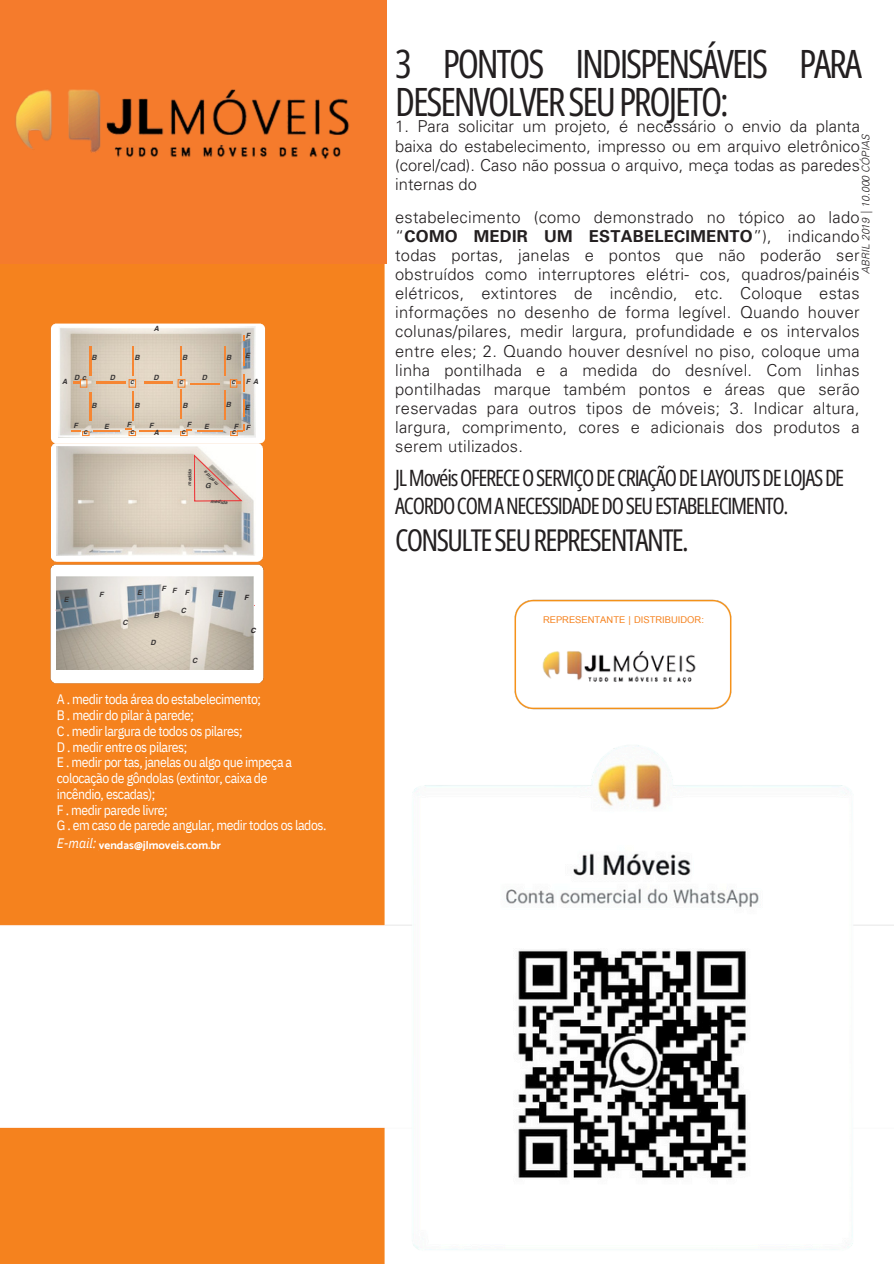
<style>
.page{position:relative;width:894px;height:1264px;background:#fff}
.page>*{position:absolute;margin:0;border:0;box-sizing:border-box;transform-origin:0 0}
.t1{font:39px/37.2px "Open Sans Condensed";letter-spacing:-.055em;color:#231f20}
.t2{font:30px "Open Sans Condensed";letter-spacing:-.055em;color:#231f20}
.t3{font:22.5px/27px "Open Sans Condensed";letter-spacing:-.055em;color:#231f20}
.t4{font:300 16.5px/19.2px "Univers LT Pro 45";letter-spacing:.005em;color:#231f20;text-align:justify}
.t5{font:700 14.25px "Cordia New";color:#f5821f}
.t6{font:13.65px/15.8px "IBM Plex Sans Cond";letter-spacing:-.035em;color:#fff}
.t7{font:italic 13.65px "IBM Plex Sans Cond";letter-spacing:-.005em;color:#fff}
.t8{font:700 11.4px "Catamaran";color:#fff}
.t9{font:italic 300 10.5px "Univers LT Pro 45";color:#231f20}
.t10{font:italic 700 7.2px "Helvetica LT Pro";color:#373434}
.t11{font:italic 700 7.2px "Helvetica LT Pro";color:#231f20}
.t12{font:italic 700 4.65px "Helvetica LT Pro";color:#373434}
.s1{font-family:"Univers LT Pro 65";font-weight:700}
</style>
<div class="page">
<img style="left:0;top:0;width:387px;height:1263px">
<img style="left:351px;top:1071px;width:10px;height:32px">
<div style="left:0;top:0;width:386px;height:263px;background:#f57b2c"></div>
<img style="left:43px;top:316px;width:230px;height:134px">
<img style="left:58px;top:326px;width:197px;height:111px">
<img style="left:44px;top:557px;width:226px;height:133px">
<svg style="left:73px;top:346px;width:63px;height:75px;background:#d9c4ac"></svg>
<hr style="left:197px;top:430px;width:25px;height:2px;background:#f68633">
<hr style="left:139px;top:430px;width:33px;height:2px;background:#f68633">
<hr style="left:93px;top:430px;width:27px;height:2px;background:#f68633">
<svg style="left:71px;top:430px;width:19px;height:6px"></svg>
<svg style="left:144px;top:335px;width:100px;height:84px;background:#d5c5b0"></svg>
<svg style="left:230px;top:425px;width:14px;height:11px"></svg>
<svg style="left:125px;top:429px;width:11px;height:7px"></svg>
<svg style="left:180px;top:429px;width:12px;height:7px"></svg>
<img style="left:51px;top:443px;width:212px;height:118px">
<img style="left:57px;top:576px;width:197px;height:93px">
<img style="left:57px;top:447px;width:198px;height:109px">
<svg style="left:0;top:1071px;width:340px;height:6px"></svg>
<svg style="left:0;top:941px;width:361px;height:130px"></svg>
<img style="left:361px;top:577px;width:532px;height:686px">
<img style="left:15px;top:89px;width:335px;height:71px">
<div style="left:99px;top:837px;width:131px;height:19px;background:#f5821f"></div>
<svg style="left:194px;top:454px;width:48px;height:47px"></svg>
<p class="t10" style="left:154px;top:326px;width:7px">A</p>
<p class="t10" style="left:246px;top:333px;width:6px">F</p>
<p class="t10" style="left:92px;top:355px;width:7px">B</p>
<p class="t10" style="left:134px;top:354px;width:7px">B</p>
<p class="t10" style="left:182px;top:355px;width:7px">B</p>
<p class="t10" style="left:226px;top:355px;width:7px">B</p>
<p class="t10" style="left:245px;top:353px;width:6px">E</p>
<p class="t10" style="left:74px;top:375px;width:13px">D c</p>
<p class="t10" style="left:110px;top:375px;width:7px">D</p>
<p class="t10" style="left:62px;top:379px;width:7px">A</p>
<p class="t10" style="left:130px;top:379px;width:6px">c</p>
<p class="t10" style="left:153px;top:375px;width:7px">D</p>
<p class="t10" style="left:179px;top:379px;width:6px">c</p>
<p class="t10" style="left:202px;top:375px;width:7px">D</p>
<p class="t10" style="left:231px;top:379px;width:6px">c</p>
<p class="t10" style="left:246px;top:379px;width:14px">F A</p>
<p class="t10" style="left:92px;top:403px;width:7px">B</p>
<p class="t10" style="left:134px;top:403px;width:7px">B</p>
<p class="t10" style="left:182px;top:402px;width:7px">B</p>
<p class="t10" style="left:225px;top:402px;width:7px">B</p>
<p class="t10" style="left:245px;top:405px;width:6px">E</p>
<p class="t10" style="left:73px;top:423px;width:6px">F</p>
<p class="t10" style="left:104px;top:423px;width:6px">E</p>
<p class="t10" style="left:127px;top:422px;width:6px">F</p>
<p class="t10" style="left:149px;top:422px;width:6px">F</p>
<p class="t10" style="left:187px;top:422px;width:6px">F</p>
<p class="t10" style="left:204px;top:423px;width:6px">E</p>
<p class="t10" style="left:234px;top:424px;width:6px">F</p>
<p class="t10" style="left:84px;top:428px;width:6px">c</p>
<p class="t10" style="left:130px;top:428px;width:6px">c</p>
<p class="t10" style="left:154px;top:430px;width:7px">A</p>
<p class="t10" style="left:181px;top:428px;width:6px">c</p>
<p class="t10" style="left:232px;top:428px;width:6px">c</p>
<p class="t10" style="left:246px;top:425px;width:6px">F</p>
<p class="t12" style="left:188px;top:485px;width:18px;rotate:-90deg">medida</p>
<p class="t12" style="left:216px;top:486px;width:20px;rotate:-133deg">m ed di a</p>
<p class="t12" style="left:211px;top:500px;width:18px;rotate:2deg">medida</p>
<p class="t10" style="left:64px;top:596px;width:6px">E</p>
<p class="t10" style="left:99px;top:592px;width:6px">F</p>
<p class="t10" style="left:122px;top:620px;width:7px">C</p>
<h1 class="t10" style="left:137px;top:590px;width:6px">E</h1>
<p class="t10" style="left:161px;top:586px;width:6px">F</p>
<p class="t10" style="left:172px;top:587px;width:6px">F</p>
<p class="t10" style="left:185px;top:589px;width:6px">F</p>
<p class="t10" style="left:181px;top:607px;width:7px">C</p>
<p class="t10" style="left:154px;top:612px;width:7px">B</p>
<p class="t10" style="left:150px;top:639px;width:7px">D</p>
<p class="t10" style="left:192px;top:657px;width:7px">C</p>
<p class="t10" style="left:218px;top:591px;width:6px">E</p>
<p class="t11" style="left:244px;top:595px;width:6px">F</p>
<p class="t11" style="left:250px;top:627px;width:7px">C</p>
<p class="t6" style="left:57px;top:691px;width:271px">A . medir toda área do estabelecimento;<br>B . medir do pilar à parede;<br>C . medir largura de todos os pilares;<br>D . medir entre os pilares;<br>E . medir por tas, janelas ou algo que impeça a colocação de gôndolas (extintor, caixa de<br>incêndio, escadas);<br>F . medir parede livre;<br>G . em caso de parede angular, medir todos os lados.</p>
<p class="t7" style="left:57px;top:834px;width:168px">E-mail: projeto@amapa.ind.br</p>
<p class="t8" style="left:99px;top:838px;width:124px">vendas@jlmoveis.com.br</p>
<p class="t1" style="left:395px;top:45px;width:468px">3 PONTOS INDISPENSÁVEIS PARA<br>DESENVOLVERSEUPROJETO:</p>
<p class="t4" style="left:395px;top:119px;width:466px">1. Para solicitar um projeto, é necessário o envio da planta baixa do estabelecimento, impresso ou em arquivo eletrônico (corel/cad). Caso não possua o arquivo, meça todas as paredes internas do</p>
<p class="t4" style="left:395px;top:209px;width:466px">estabelecimento (como demonstrado no tópico ao lado “<span class="s1">COMO MEDIR UM ESTABELECIMENTO</span>”), indicando todas portas, janelas e pontos que não poderão ser obstruídos como interruptores elétri- cos, quadros/painéis elétricos, extintores de incêndio, etc. Coloque estas informações no desenho de forma legível. Quando houver colunas/pilares, medir largura, profundidade e os intervalos entre eles; 2. Quando houver desnível no piso, coloque uma linha pontilhada e a medida do desnível. Com linhas pontilhadas marque também pontos e áreas que serão reservadas para outros tipos de móveis; 3. Indicar altura, largura, comprimento, cores e adicionais dos produtos a serem utilizados.</p>
<p class="t3" style="left:395px;top:464px;width:450px">JLMovéisOFERECEOSERVIÇODECRIAÇÃODELAYOUTSDELOJASDE<br>ACORDOCOMANECESSIDADEDOSEUESTABELECIMENTO.</p>
<p class="t2" style="left:395px;top:518px;width:295px">CONSULTESEUREPRESENTANTE.</p>
<h2 class="t9" style="left:861px;top:274px;width:141px;rotate:-90deg">ABRIL 2019 | 10.000 CÓPIAS</h2>
<p class="t5" style="left:543px;top:611px;width:162px">REPRESENTANTE | DISTRIBUIDOR:</p>
</div>
